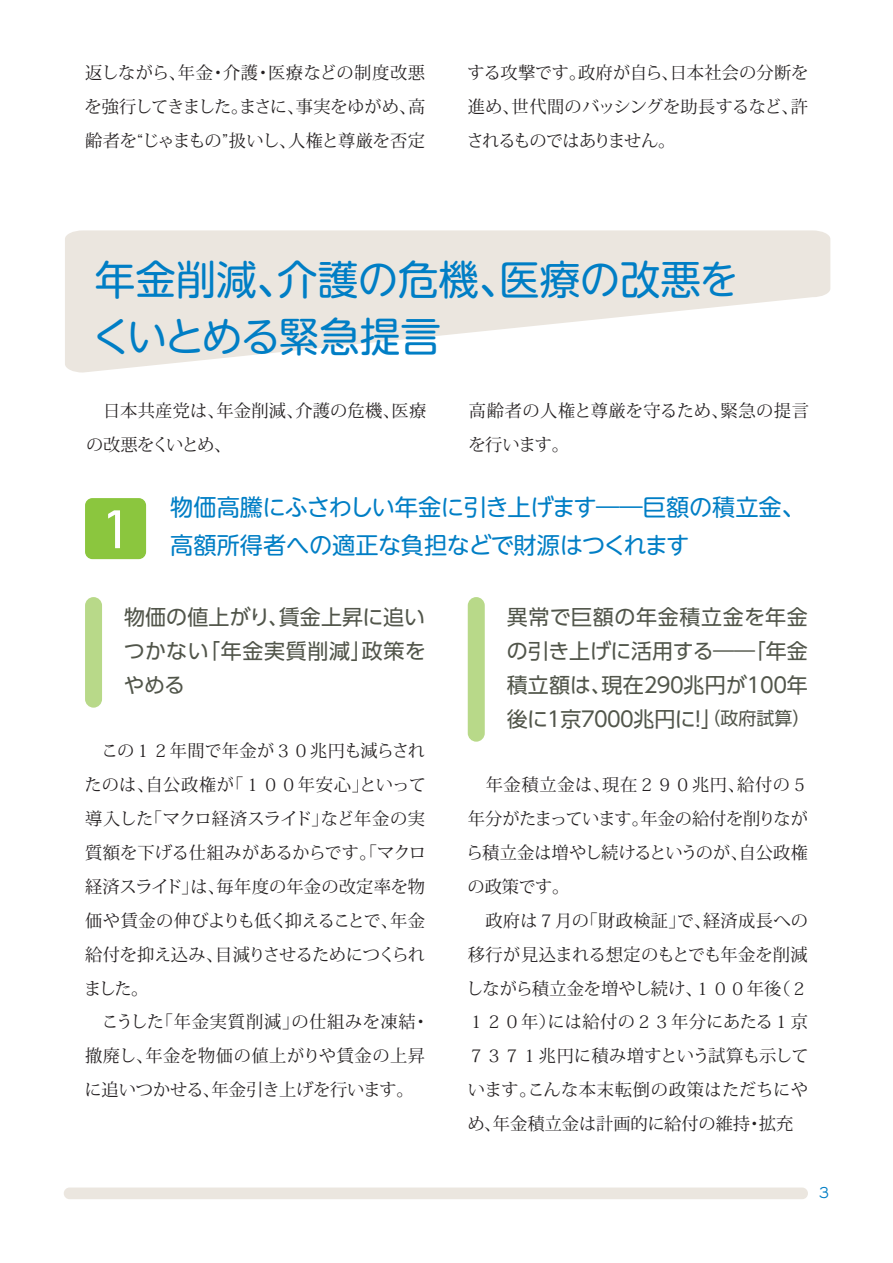
<style>
.page{position:relative;width:893px;height:1263px;background:#fff}
.page>*{position:absolute;margin:0;border:0;box-sizing:border-box;transform-origin:0 0}
.t1{font:53.25px "Bahnschrift";color:#fff;scale:1.11 1}
.t2{font:40.5px/57px "UD Shin M Go Pro";letter-spacing:-.005em;color:#007ec5}
.t3{font:23.25px/37.5px "UD Shin M Go Pro";letter-spacing:-.02em;color:#007ec5}
.t4{font:21px/33.9px "UD Shin Go Pro";letter-spacing:.005em;color:#51554a;text-align:justify}
.t5{font:17.25px/33.9px "Koz Min Pro";color:#231f20}
.t6{font:500 15px "Kyoka ICA Pro";color:#007ec5}
.s1{font-size:18px}
</style>
<div class="page">
<div style="left:64px;top:1187px;width:744px;height:12px;background:#ebe6df;border-radius:6px"></div>
<svg style="left:65px;top:230px;width:765px;height:142px;fill:#ebe6df"></svg>
<div style="left:85px;top:498px;width:61px;height:61px;background:#8bc63e;border-radius:7px"></div>
<div style="left:85px;top:597px;width:17px;height:111px;background:#b8d989;border-radius:9px"></div>
<div style="left:468px;top:597px;width:17px;height:145px;background:#b8d989;border-radius:9px"></div>
<p class="t5" style="left:85px;top:55px;width:342px;text-align:justify">返しながら、年金・介護・医療などの制度改悪を強行してきました。まさに、事実をゆがめ、高齢者を“じゃまもの”扱いし、人権と尊厳を否定</p>
<p class="t5" style="left:467px;top:55px;width:343px;text-align:justify">する攻撃です。政府が自ら、日本社会の分断を進め、世代間のバッシングを助長するなど、許されるものではありません。</p>
<h2 class="t2" style="left:91px;top:249px;width:650px">年金削減、介護の危機、医療の改悪をくいとめる緊急提言</h2>
<p class="t5" style="left:86px;top:393px;width:342px">　日本共産党は、年金削減、介護の危機、医療の改悪をくいとめ、</p>
<p class="t5" style="left:468px;top:393px;width:342px">高齢者の人権と尊厳を守るため、緊急の提言を行います。</p>
<h1 class="t1" style="left:106px;top:489px;width:18px">1</h1>
<h3 class="t3" style="left:170px;top:487px;width:636px">物価高騰にふさわしい年金に引き上げます――巨額の積立金、高額所得者への適正な負担などで財源はつくれます</h3>
<p class="t4" style="left:124px;top:599px;width:304px">物価の値上がり、賃金上昇に追いつかない「年金実質削減」政策をやめる</p>
<p class="t5" style="left:84px;top:733px;width:347px">　この１２年間で年金が３０兆円も減らされたのは、自公政権が「１００年安心」といって導入した「マクロ経済スライド」など年金の実質額を下げる仕組みがあるからです。「マクロ経済スライド」は、毎年度の年金の改定率を物価や賃金の伸びよりも低く抑えることで、年金給付を抑え込み、目減りさせるためにつくられました。<br>　こうした「年金実質削減」の仕組みを凍結・撤廃し、年金を物価の値上がりや賃金の上昇に追いつかせる、年金引き上げを行います。</p>
<p class="t4" style="left:507px;top:599px;width:305px;text-align:left">異常で巨額の年金積立金を年金の引き上げに活用する――「年金積立額は、現在２９０兆円が１００年後に１京７０００兆円に！」<span class="s1">（政府試算）</span></p>
<p class="t5" style="left:466px;top:767px;width:344px">　年金積立金は、現在２９０兆円、給付の５年分がたまっています。年金の給付を削りながら積立金は増やし続けるというのが、自公政権の政策です。<br>　政府は７月の「財政検証」で、経済成長への移行が見込まれる想定のもとでも年金を削減しながら積立金を増やし続け、１００年後（２<br>１２０年）には給付の２３年分にあたる１京<br>７３７１兆円に積み増すという試算も示しています。こんな本末転倒の政策はただちにやめ、年金積立金は計画的に給付の維持・拡充</p>
<p class="t6" style="left:819px;top:1180px;width:12px">3</p>
</div>
